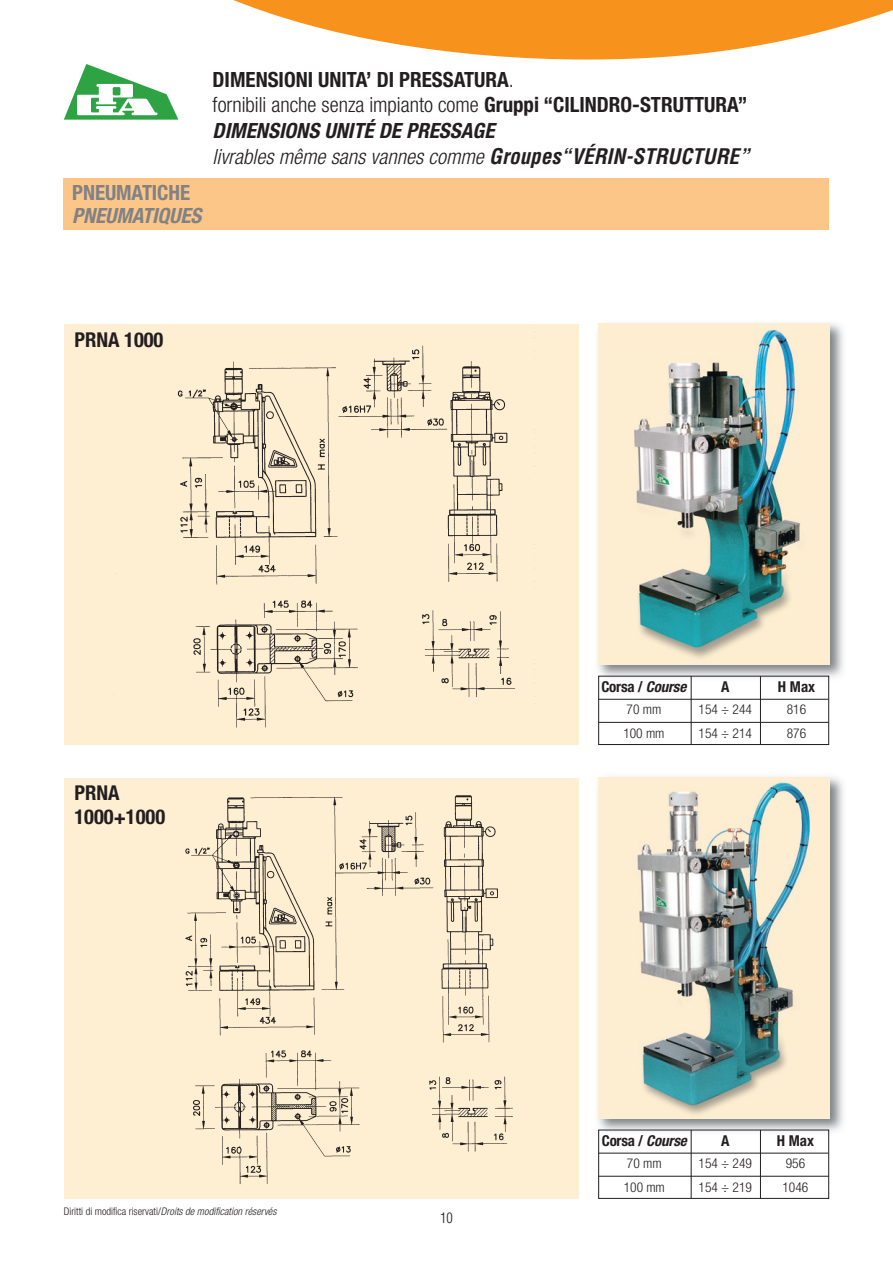
<style>
.page{position:relative;width:893px;height:1263px;background:#fff}
.page>*{position:absolute;margin:0;border:0;box-sizing:border-box;transform-origin:0 0}
.t1{font:700 condensed 21px/25.5px "Helvetica Neue";color:#231f20}
.t2{font:italic 700 condensed 21px "Helvetica Neue";color:#808285}
.t3{font:700 condensed 21px "Helvetica Neue";letter-spacing:-.005em;color:#808285}
.t4{font:700 condensed 20.55px/24px "Helvetica Neue";color:#231f20}
.t5{font:700 condensed 15px "Helvetica Neue";color:#231f20}
.t6{font:300 condensed 14.25px "Helvetica";color:#231f20}
.t7{font:300 condensed 13.5px "Helvetica Neue";color:#231f20}
.t8{font:italic 300 condensed 10.5px "Helvetica Neue";color:#231f20}
.s1{font-weight:300}
.s2{font-style:italic}
.s3{font-weight:300;font-style:italic}
.s4{font-family:"Helvetica";font-style:italic}
.s5{font-style:normal}
</style>
<div class="page">
<svg style="left:64px;top:64px;width:114px;height:56px"></svg>
<svg style="left:233px;top:0;width:660px;height:60px"></svg>
<img style="left:598px;top:777px;width:245px;height:360px">
<img style="left:599px;top:778px;width:230px;height:340px">
<div style="left:64px;top:778px;width:515px;height:421px;background:#feefd2"></div>
<img style="left:185px;top:795px;width:328px;height:389px">
<div style="left:598px;top:1129px;width:231px;height:70px;border:1px solid #231f20"></div>
<hr style="left:598px;top:1176px;width:231px;height:1px;background:#231f20">
<hr style="left:598px;top:1153px;width:230px;height:1px;background:#231f20">
<hr style="left:691px;top:1130px;width:1px;height:68px;background:#231f20">
<hr style="left:760px;top:1130px;width:1px;height:69px;background:#231f20">
<img style="left:598px;top:323px;width:245px;height:360px">
<img style="left:599px;top:324px;width:230px;height:340px">
<div style="left:64px;top:324px;width:515px;height:421px;background:#feefd2"></div>
<img style="left:113px;top:331px;width:422px;height:397px">
<div style="left:598px;top:676px;width:231px;height:69px;border:1px solid #231f20"></div>
<hr style="left:598px;top:722px;width:231px;height:1px;background:#231f20">
<hr style="left:598px;top:699px;width:230px;height:1px;background:#231f20">
<hr style="left:691px;top:676px;width:1px;height:68px;background:#231f20">
<hr style="left:760px;top:676px;width:1px;height:69px;background:#231f20">
<div style="left:64px;top:179px;width:765px;height:51px;background:#fdc689"></div>
<p class="t3" style="left:72px;top:185px;width:119px">PNEUMATICHE</p>
<p class="t2" style="left:72px;top:207px;width:135px">PNEUMATIQUES</p>
<p class="t1" style="left:213px;top:69px;width:543px">DIMENSIONI UNITA’ DI PRESSATURA<span class="s1">.<br>fornibili anche senza impianto come</span> Gruppi “CILINDRO-STRUTTURA” <span class="s2">DIMENSIONS UNITÉ DE PRESSAGE<br></span><span class="s3">livrables même sans vannes comme</span> <span class="s4">Groupes“VÉRIN-STRUCTURE”</span></p>
<p class="t4" style="left:74px;top:329px;width:91px">PRNA 1000</p>
<p class="t4" style="left:74px;top:783px;width:92px">PRNA<br>1000+1000</p>
<p class="t5" style="left:601px;top:681px;width:89px">C o r s a / <span class="s2">Course</span></p>
<p class="t5" style="left:721px;top:681px;width:10px">A</p>
<p class="t5" style="left:778px;top:681px;width:39px">H Max</p>
<p class="t7" style="left:627px;top:704px;width:36px">70 mm</p>
<p class="t7" style="left:699px;top:704px;width:55px">154 ÷ 244</p>
<p class="t7" style="left:787px;top:704px;width:21px">816</p>
<p class="t7" style="left:623px;top:728px;width:43px">100 mm</p>
<p class="t7" style="left:699px;top:728px;width:55px">154 ÷ 214</p>
<p class="t7" style="left:787px;top:728px;width:21px">876</p>
<p class="t5" style="left:602px;top:1135px;width:89px">C o r s a / <span class="s2">Course</span></p>
<p class="t5" style="left:721px;top:1135px;width:10px">A</p>
<p class="t5" style="left:777px;top:1135px;width:39px">H Max</p>
<p class="t7" style="left:627px;top:1158px;width:36px">70 mm</p>
<p class="t7" style="left:699px;top:1158px;width:55px">154 ÷ 249</p>
<p class="t7" style="left:786px;top:1158px;width:21px">956</p>
<p class="t7" style="left:624px;top:1182px;width:43px">100 mm</p>
<p class="t7" style="left:699px;top:1182px;width:55px">154 ÷ 219</p>
<p class="t7" style="left:782px;top:1182px;width:27px">1046</p>
<p class="t8" style="left:64px;top:1208px;width:216px"><span class="s5">Diritti di modifica riservati/</span>Droits de modification réservés</p>
<p class="t6" style="left:440px;top:1212px;width:14px">10</p>
</div>
